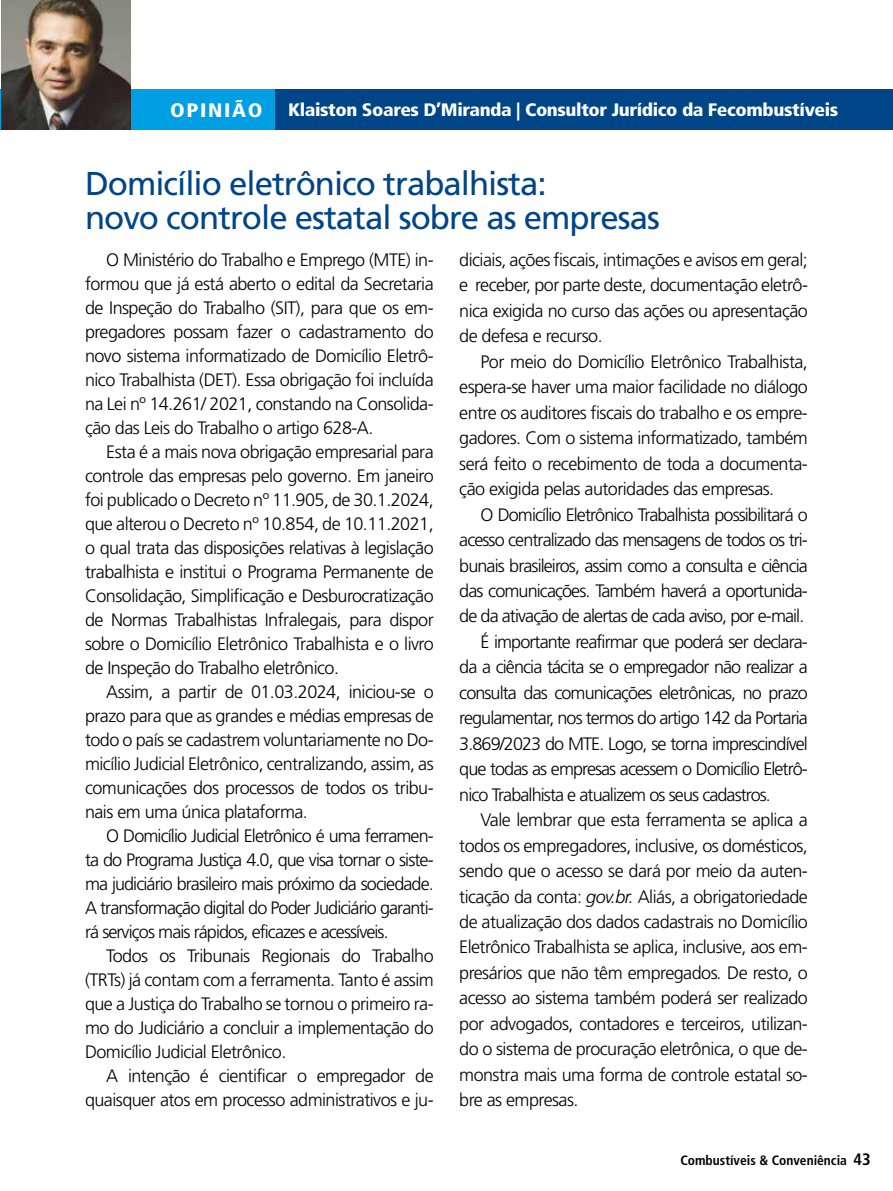
<style>
.page{position:relative;width:893px;height:1191px;background:#fff}
.page>*{position:absolute;margin:0;border:0;box-sizing:border-box;transform-origin:0 0}
.t1{font:33px/34.5px "Frutiger";letter-spacing:-.03em;color:#004587}
.t2{font:900 condensed 19.5px "Frutiger";letter-spacing:.08em;color:#fff;scale:1.1 1}
.t3{font:300 18px/24px "Frutiger";letter-spacing:-.03em;color:#000;text-align:justify}
.t4{font:300 18px "Frutiger";letter-spacing:-.05em;color:#000}
.t5{font:900 condensed 18px "Frutiger";letter-spacing:-.02em;color:#fff;scale:1.1 1}
.t6{font:700 condensed 13.5px "Frutiger";color:#000}
.s1{font-style:italic}
.s2{font-size:16.5px}
</style>
<div class="page">
<div style="left:0;top:89px;width:275px;height:41px;background:#009fe3"></div>
<div style="left:275px;top:89px;width:618px;height:41px;background:#004587"></div>
<img style="left:1px;top:1px;width:129px;height:128px">
<p class="t2" style="left:170px;top:98px;width:86px">OPINIÃO</p>
<p class="t5" style="left:288px;top:99px;width:502px">Klaiston Soares D’Miranda | Consultor Jurídico da Fecombustíveis</p>
<h1 class="t1" style="left:85px;top:166px;width:576px">Domicílio eletrônico trabalhista:<br>novo controle estatal sobre as empresas</h1>
<p class="t3" style="left:85px;top:248px;width:350px;text-indent:21px">O Ministério do Trabalho e Emprego (MTE) in&shy;formou que já está aberto o edital da Secretaria de Inspeção do Trabalho (SIT), para que os em&shy;pregadores possam fazer o cadastramento do novo sistema informatizado de Domicílio Eletrô&shy;nico Trabalhista (DET). Essa obrigação foi incluída na Lei nº 14.261/ 2021, constando na Consolida&shy;ção das Leis do Trabalho o artigo 628-A.</p>
<p class="t3" style="left:85px;top:440px;width:350px;text-indent:21px">Esta é a mais nova obrigação empresarial para controle das empresas pelo governo. Em janeiro foi publicado o Decreto nº 11.905, de 30.1.2024, que alterou o Decreto nº 10.854, de 10.11.2021, o qual trata das disposições relativas à legislação trabalhista e institui o Programa Permanente de Consolidação, Simplificação e Desburocratização de Normas Trabalhistas Infralegais, para dispor sobre o Domicílio Eletrônico Trabalhista e o livro de Inspeção do Trabalho eletrônico.</p>
<p class="t3" style="left:85px;top:680px;width:350px;text-indent:21px">Assim, a partir de 01.03.2024, iniciou-se o prazo para que as grandes e médias empresas de todo o país se cadastrem voluntariamente no Do&shy;micílio Judicial Eletrônico, centralizando, assim, as comunicações dos processos de todos os tribu&shy;nais em uma única plataforma.</p>
<p class="t3" style="left:85px;top:824px;width:350px;text-indent:21px">O Domicílio Judicial Eletrônico é uma ferramen&shy;ta do Programa Justiça 4.0, que visa tornar o siste&shy;ma judiciário brasileiro mais próximo da sociedade.<br>A transformação digital do Poder Judiciário garanti&shy;rá serviços mais rápidos, eficazes e acessíveis.</p>
<p class="t3" style="left:85px;top:944px;width:350px;text-indent:21px">Todos os Tribunais Regionais do Trabalho (TRTs) já contam com a ferramenta. Tanto é assim que a Justiça do Trabalho se tornou o primeiro ra&shy;mo do Judiciário a concluir a implementação do Domicílio Judicial Eletrônico.</p>
<p class="t3" style="left:85px;top:1064px;width:350px;text-align:right">A intenção é cientificar o empregador de quaisquer atos em processo administrativos e ju-</p>
<p class="t3" style="left:459px;top:247px;width:350px;line-height:25.5px">diciais, ações fiscais, intimações e avisos em geral; e receber, por parte deste, documentação eletrô&shy;nica exigida no curso das ações ou apresentação de defesa e recurso.</p>
<p class="t3" style="left:459px;top:349px;width:350px;line-height:25.5px;text-indent:21px">Por meio do Domicílio Eletrônico Trabalhista, espera-se haver uma maior facilidade no diálogo entre os auditores fiscais do trabalho e os empre&shy;gadores. Com o sistema informatizado, também será feito o recebimento de toda a documenta&shy;ção exigida pelas autoridades das empresas.</p>
<p class="t4" style="left:480px;top:504px;width:329px">O Domicílio Eletrônico Trabalhista possibilitará o</p>
<p class="t4" style="left:459px;top:529px;width:350px">acesso centralizado das mensagens de todos os tri-</p>
<p class="t4" style="left:459px;top:555px;width:350px">bunais brasileiros, assim como a consulta e ciência</p>
<p class="t4" style="left:459px;top:580px;width:350px">das comunicações. Também haverá a oportunida-</p>
<p class="t4" style="left:459px;top:606px;width:347px">de da ativação de alertas de cada aviso, por e-mail.</p>
<p class="t4" style="left:480px;top:631px;width:329px">É importante reafirmar que poderá ser declara-</p>
<p class="t4" style="left:459px;top:657px;width:350px">da a ciência tácita se o empregador não realizar a</p>
<p class="t4" style="left:459px;top:682px;width:350px">consulta das comunicações eletrônicas, no prazo</p>
<p class="t4" style="left:459px;top:708px;width:350px">regulamentar, nos termos do artigo 142 da Portaria</p>
<p class="t4" style="left:459px;top:733px;width:350px">3.869/2023 do MTE. Logo, se torna imprescindível</p>
<p class="t4" style="left:459px;top:759px;width:350px">que todas as empresas acessem o Domicílio Eletrô-</p>
<p class="t4" style="left:459px;top:784px;width:313px">nico Trabalhista e atualizem os seus cadastros.</p>
<p class="t3" style="left:480px;top:808px;width:329px">Vale lembrar que esta ferramenta se aplica a</p>
<p class="t3" style="left:459px;top:833px;width:350px">todos os empregadores, inclusive, os domésticos,</p>
<p class="t3" style="left:459px;top:859px;width:350px">sendo que o acesso se dará por meio da auten-</p>
<p class="t3" style="left:459px;top:884px;width:350px">ticação da conta: <span class="s1">gov.br.</span> Aliás, a obrigatoriedade</p>
<p class="t3" style="left:459px;top:910px;width:350px">de atualização dos dados cadastrais no Domicílio</p>
<p class="t3" style="left:459px;top:935px;width:350px">Eletrônico Trabalhista se aplica, inclusive, aos em-</p>
<p class="t3" style="left:459px;top:961px;width:350px">presários que não têm empregados<span class="s1">.</span> De resto, o</p>
<p class="t3" style="left:459px;top:986px;width:350px">acesso ao sistema também poderá ser realizado</p>
<p class="t3" style="left:459px;top:1011px;width:350px">por advogados, contadores e terceiros, utilizan-</p>
<p class="t3" style="left:459px;top:1037px;width:350px">do o sistema de procuração eletrônica, o que de-</p>
<p class="t3" style="left:459px;top:1062px;width:350px">monstra mais uma forma de controle estatal so-</p>
<p class="t3" style="left:459px;top:1088px;width:121px">bre as empresas.</p>
<p class="t6" style="left:680px;top:1152px;width:192px">Combustíveis &amp; Conveniência <span class="s2">43</span></p>
</div>
